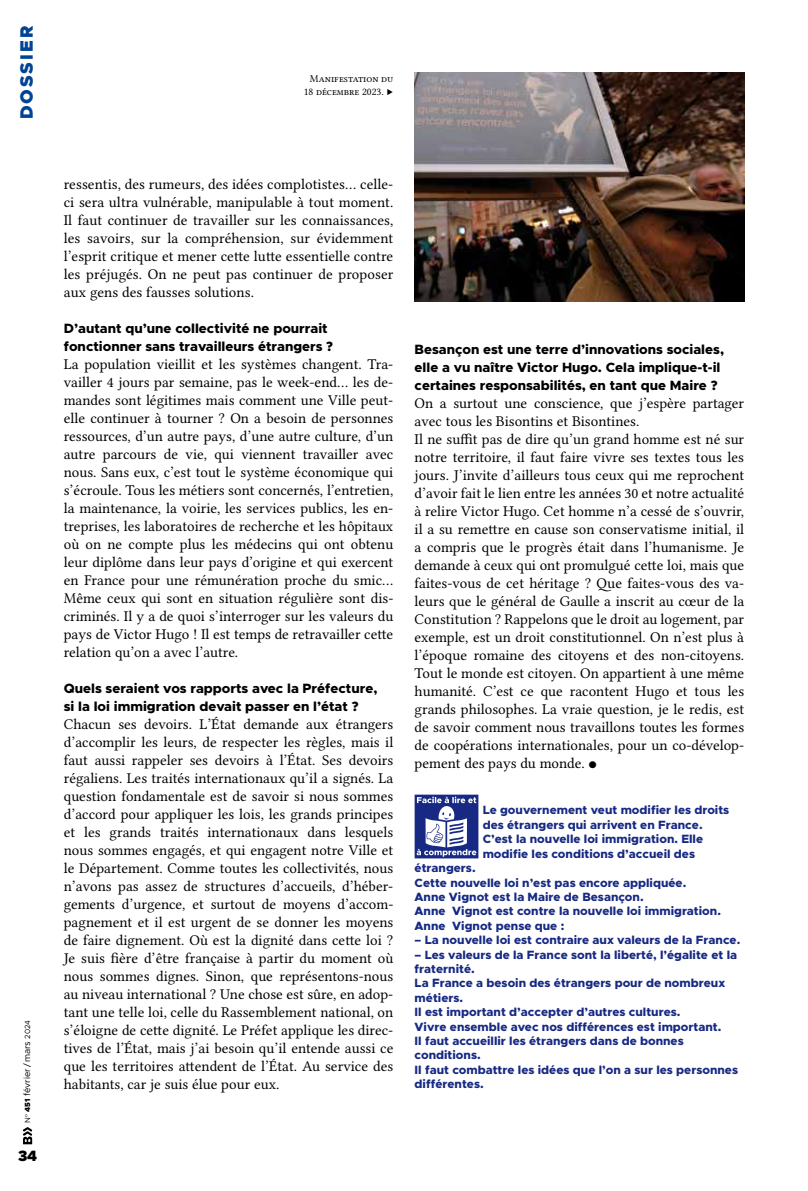
<style>
.page{position:relative;width:808px;height:1191px;background:#fff}
.page>*{position:absolute;margin:0;border:0;box-sizing:border-box;transform-origin:0 0}
.t1{font:900 18px "Metropolis";letter-spacing:.11em;color:#004494}
.t2{font:15px/18px "Lin Libertine O";color:#000;text-align:justify}
.t3{font:900 15px "Metropolis";color:#000}
.t4{font:800 13.5px/18px "Metropolis";color:#000}
.t5{font:800 12px/14.4px "Metropolis";color:#172983}
.t6{font:10.5px/13.5px "Lin Libertine O";color:#000;text-align:center}
.t7{font:9px "Metropolis";color:#000}
.s1{font-size:7.5px}
.s2{font-weight:900;font-size:7.5px}
.s3{font-size:13.5px}
</style>
<div class="page">
<svg style="left:23px;top:1127px;width:9px;height:17px"></svg>
<img style="left:415px;top:72px;width:329px;height:229px">
<svg style="left:415px;top:794px;width:63px;height:64px"></svg>
<p class="t1" style="left:15px;top:119px;width:95px;rotate:-90deg">DOSSIER</p>
<p class="t7" style="left:21px;top:1122px;width:104px;rotate:-90deg"><span class="s1">N</span><sup>o</sup> <span class="s2">451</span> février /mars <span class="s1">2024</span></p>
<p class="t3" style="left:18px;top:1145px;width:21px">34</p>
<p class="t6" style="left:304px;top:72px;width:91px">Manifestation du<br>18 décembre 2023. <span class="s3">▶</span></p>
<p class="t2" style="left:64px;top:175px;width:331px">ressentis, des rumeurs, des idées complotistes… celle&shy;ci sera ultra vulnérable, manipulable à tout moment.<br>Il faut continuer de travailler sur les connaissances, les savoirs, sur la compréhension, sur évidemment l’esprit critique et mener cette lutte essentielle contre les préjugés. On ne peut pas continuer de proposer aux gens des fausses solutions.</p>
<p class="t4" style="left:64px;top:319px;width:271px">D’autant qu’une collectivité ne pourrait fonctionner sans travailleurs étrangers ?</p>
<p class="t2" style="left:64px;top:355px;width:331px">La population vieillit et les systèmes changent. Tra&shy;vailler 4 jours par semaine, pas le week-end… les de&shy;mandes sont légitimes mais comment une Ville peut&shy;elle continuer à tourner ? On a besoin de personnes ressources, d’un autre pays, d’une autre culture, d’un autre parcours de vie, qui viennent travailler avec nous. Sans eux, c’est tout le système économique qui s’écroule. Tous les métiers sont concernés, l’entretien, la maintenance, la voirie, les services publics, les en&shy;treprises, les laboratoires de recherche et les hôpitaux où on ne compte plus les médecins qui ont obtenu leur diplôme dans leur pays d’origine et qui exercent en France pour une rémunération proche du smic… Même ceux qui sont en situation régulière sont dis&shy;criminés. Il y a de quoi s’interroger sur les valeurs du pays de Victor Hugo ! Il est temps de retravailler cette relation qu’on a avec l’autre.</p>
<p class="t4" style="left:64px;top:679px;width:315px">Quels seraient vos rapports avec la Préfecture, si la loi immigration devait passer en l’état ?</p>
<p class="t2" style="left:64px;top:715px;width:331px">Chacun ses devoirs. L’État demande aux étrangers d’accomplir les leurs, de respecter les règles, mais il faut aussi rappeler ses devoirs à l’État. Ses devoirs régaliens. Les traités internationaux qu’il a signés. La question fondamentale est de savoir si nous sommes d’accord pour appliquer les lois, les grands principes et les grands traités internationaux dans lesquels nous sommes engagés, et qui engagent notre Ville et le Département. Comme toutes les collectivités, nous n’avons pas assez de structures d’accueils, d’héber&shy;gements d’urgence, et surtout de moyens d’accom&shy;pagnement et il est urgent de se donner les moyens de faire dignement. Où est la dignité dans cette loi ?<br>Je suis fière d’être française à partir du moment où nous sommes dignes. Sinon, que représentons-nous au niveau international ? Une chose est sûre, en adop&shy;tant une telle loi, celle du Rassemblement national, on s’éloigne de cette dignité. Le Préfet applique les direc&shy;tives de l’État, mais j’ai besoin qu’il entende aussi ce que les territoires attendent de l’État. Au service des habitants, car je suis élue pour eux.</p>
<p class="t4" style="left:415px;top:340px;width:311px">Besançon est une terre d’innovations sociales, elle a vu naître Victor Hugo. Cela implique-t-il certaines responsabilités, en tant que Maire ?</p>
<p class="t2" style="left:415px;top:394px;width:331px;text-align:left">On a surtout une conscience, que j’espère partager avec tous les Bisontins et Bisontines.<br>Il ne suffit pas de dire qu’un grand homme est né sur notre territoire, il faut faire vivre ses textes tous les jours. J’invite d’ailleurs tous ceux qui me reprochent d’avoir fait le lien entre les années 30 et notre actualité à relire Victor Hugo. Cet homme n’a cessé de s’ouvrir, il a su remettre en cause son conservatisme initial, il a compris que le progrès était dans l’humanisme. Je demande à ceux qui ont promulgué cette loi, mais que faites-vous de cet héritage ? Que faites-vous des va&shy;leurs que le général de Gaulle a inscrit au cœur de la Constitution ? Rappelons que le droit au logement, par exemple, est un droit constitutionnel. On n’est plus à l’époque romaine des citoyens et des non-citoyens.<br>Tout le monde est citoyen. On appartient à une même humanité. C’est ce que racontent Hugo et tous les grands philosophes. La vraie question, je le redis, est de savoir comment nous travaillons toutes les formes de coopérations internationales, pour un co-dévelop&shy;pement des pays du monde. ●</p>
<p class="t5" style="left:483px;top:803px;width:248px">Le gouvernement veut modifier les droits des étrangers qui arrivent en France.<br>C’est la nouvelle loi immigration. Elle modifie les conditions d’accueil des</p>
<p class="t5" style="left:415px;top:860px;width:308px">étrangers.<br>Cette nouvelle loi n’est pas encore appliquée.<br>Anne Vignot est la Maire de Besançon.<br>Anne Vignot est contre la nouvelle loi immigration.<br>Anne Vignot pense que :</p>
<p class="t5" style="left:415px;top:932px;width:327px">– La nouvelle loi est contraire aux valeurs de la France.</p>
<p class="t5" style="left:415px;top:947px;width:325px">– Les valeurs de la France sont la liberté, l’égalite et la fraternité.<br>La France a besoin des étrangers pour de nombreux métiers.<br>Il est important d’accepter d’autres cultures.<br>Vivre ensemble avec nos différences est important.<br>Il faut accueillir les étrangers dans de bonnes conditions.<br>Il faut combattre les idées que l’on a sur les personnes différentes.</p>
</div>
